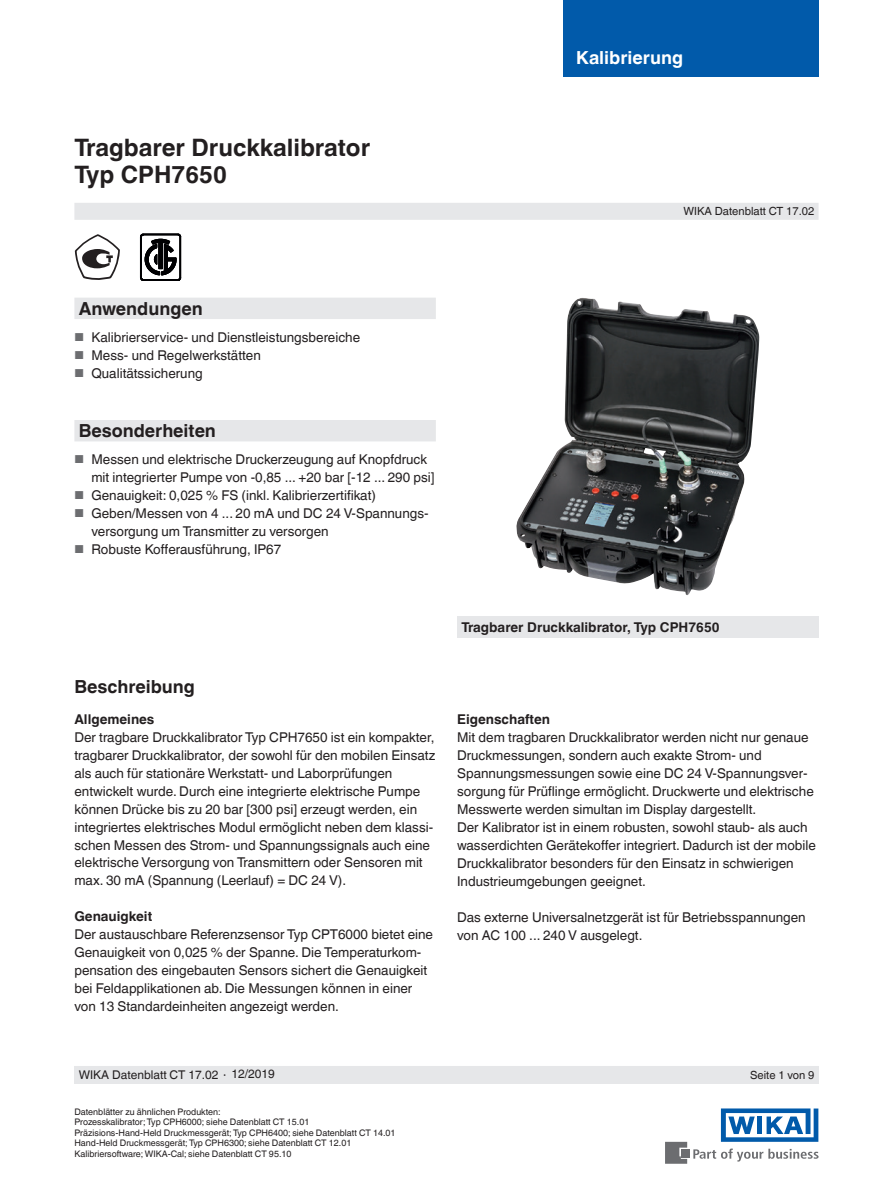
<style>
.page{position:relative;width:893px;height:1188px;background:#fff}
.page>*{position:absolute;margin:0;border:0;box-sizing:border-box;transform-origin:0 0}
.t1{font:700 24px/27px "Helvetica World";color:#231f20}
.t2{font:700 18px "Helvetica World";color:#231f20}
.t3{font:700 18px "Helvetica World";color:#fff}
.t4{font:13.5px/18px "Helvetica World";color:#231f20}
.t5{font:700 13.5px "Helvetica World";color:#231f20}
.t6{font:12px "Helvetica World";color:#231f20}
.t7{font:11.25px "Helvetica World";color:#231f20}
.t8{font:9px/10.5px "Helvetica World";color:#231f20}
.s1{font-size:11.55px;color:#6c6d70}
.s2{font-size:11.25px}
</style>
<div class="page">
<svg style="left:693px;top:1149px;width:126px;height:13px"></svg>
<div style="left:682px;top:1150px;width:8px;height:8px;background:#6c6d70"></div>
<svg style="left:665px;top:1142px;width:22px;height:22px"></svg>
<svg style="left:721px;top:1108px;width:97px;height:34px"></svg>
<div style="left:563px;top:0;width:256px;height:76px;background:#015aaa"></div>
<div style="left:74px;top:203px;width:745px;height:17px;background:#e6e7e9"></div>
<div style="left:74px;top:1066px;width:745px;height:18px;background:#e6e7e9"></div>
<div style="left:457px;top:617px;width:362px;height:21px;background:#e6e7e9"></div>
<img style="left:516px;top:298px;width:243px;height:297px">
<svg style="left:74px;top:298px;width:362px;height:143px"></svg>
<svg style="left:75px;top:234px;width:45px;height:46px"></svg>
<svg style="left:140px;top:234px;width:41px;height:47px"></svg>
<h1 class="t1" style="left:74px;top:134px;width:297px">Tragbarer Druckkalibrator<br>Typ CPH7650</h1>
<h2 class="t3" style="left:576px;top:47px;width:108px">Kalibrierung</h2>
<p class="t7" style="left:683px;top:205px;width:132px">WIKA Datenblatt CT 17.02</p>
<h2 class="t2" style="left:79px;top:298px;width:126px">Anwendungen</h2>
<p class="t4" style="left:74px;top:328px;width:287px"><span class="s1">■</span> Kalibrierservice- und Dienstleistungsbereiche</p>
<p class="t4" style="left:74px;top:346px;width:188px"><span class="s1">■</span> Mess- und Regelwerkstätten</p>
<p class="t4" style="left:74px;top:364px;width:130px"><span class="s1">■</span> Qualitätssicherung</p>
<h2 class="t2" style="left:79px;top:420px;width:139px">Besonderheiten</h2>
<p class="t4" style="left:91px;top:450px;width:345px;text-indent:-17px"><span class="s1">■</span> Messen und elektrische Druckerzeugung auf Knopfdruck mit integrierter Pumpe von -0,85 ... +20 bar [-12 ... 290 psi]</p>
<p class="t4" style="left:74px;top:486px;width:303px"><span class="s1">■</span> Genauigkeit: 0,025 % FS (inkl. Kalibrierzertifikat)</p>
<p class="t4" style="left:91px;top:504px;width:339px;text-indent:-17px"><span class="s1">■</span> Geben/Messen von 4 ... 20 mA und DC 24 V-Spannungs&shy;versorgung um Transmitter zu versorgen</p>
<p class="t4" style="left:74px;top:540px;width:208px"><span class="s1">■</span> Robuste Kofferausführung, IP67</p>
<h2 class="t2" style="left:74px;top:676px;width:122px">Beschreibung</h2>
<p class="t5" style="left:74px;top:711px;width:82px">Allgemeines</p>
<p class="t4" style="left:74px;top:728px;width:362px">Der tragbare Druckkalibrator Typ CPH7650 ist ein kompakter, tragbarer Druckkalibrator, der sowohl für den mobilen Einsatz als auch für stationäre Werkstatt- und Laborprüfungen entwickelt wurde. Durch eine integrierte elektrische Pumpe können Drücke bis zu 20 bar [300 psi] erzeugt werden, ein integriertes elektrisches Modul ermöglicht neben dem klassi&shy;schen Messen des Strom- und Spannungssignals auch eine elektrische Versorgung von Transmittern oder Sensoren mit max. 30 mA (Spannung (Leerlauf) = DC 24 V).</p>
<p class="t5" style="left:74px;top:909px;width:79px">Genauigkeit</p>
<p class="t4" style="left:74px;top:926px;width:360px">Der austauschbare Referenzsensor Typ CPT6000 bietet eine Genauigkeit von 0,025 % der Spanne. Die Temperaturkom&shy;pensation des eingebauten Sensors sichert die Genauigkeit bei Feldapplikationen ab. Die Messungen können in einer von 13 Standardeinheiten angezeigt werden.</p>
<p class="t5" style="left:461px;top:619px;width:260px">Tragbarer Druckkalibrator, Typ CPH7650</p>
<p class="t5" style="left:457px;top:711px;width:94px">Eigenschaften</p>
<p class="t4" style="left:457px;top:728px;width:360px">Mit dem tragbaren Druckkalibrator werden nicht nur genaue Druckmessungen, sondern auch exakte Strom- und Spannungsmessungen sowie eine DC 24 V-Spannungsver&shy;sorgung für Prüflinge ermöglicht. Druckwerte und elektrische Messwerte werden simultan im Display dargestellt.<br>Der Kalibrator ist in einem robusten, sowohl staub- als auch wasserdichten Gerätekoffer integriert. Dadurch ist der mobile Druckkalibrator besonders für den Einsatz in schwierigen Industrieumgebungen geeignet.</p>
<p class="t4" style="left:457px;top:908px;width:350px">Das externe Universalnetzgerät ist für Betriebsspannungen von AC 100 ... 240 V ausgelegt.</p>
<p class="t6" style="left:79px;top:1068px;width:198px">WIKA Datenblatt CT 17.02 <span class="s2">∙</span> 12/2019</p>
<p class="t7" style="left:750px;top:1068px;width:66px">Seite 1 von 9</p>
<p class="t8" style="left:74px;top:1107px;width:323px">Datenblätter zu ähnlichen Produkten:<br>Prozesskalibrator; Typ CPH6000; siehe Datenblatt CT 15.01<br>Präzisions-Hand-Held Druckmessgerät; Typ CPH6400; siehe Datenblatt CT 14.01<br>Hand-Held Druckmessgerät; Typ CPH6300; siehe Datenblatt CT 12.01<br>Kalibriersoftware; WIKA-Cal; siehe Datenblatt CT 95.10</p>
</div>
